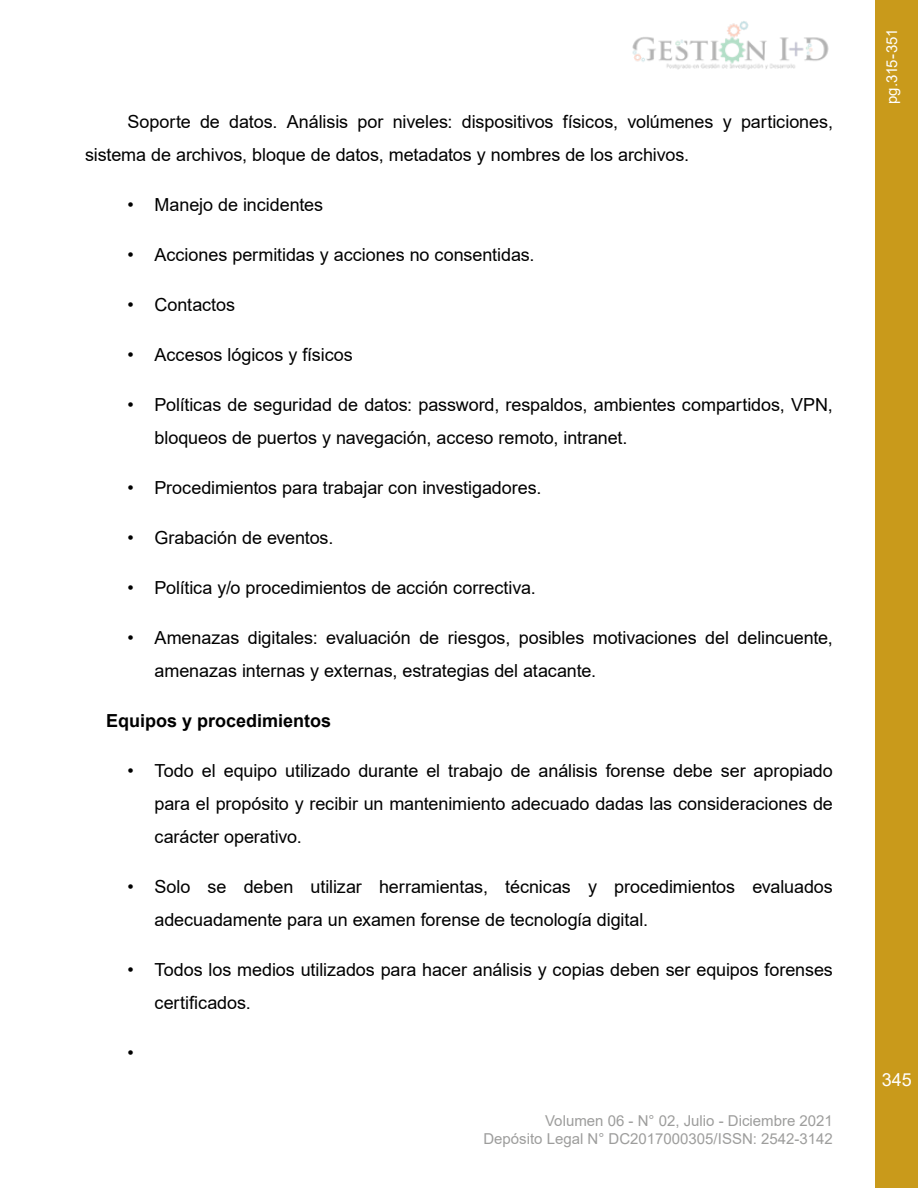
<style>
.page{position:relative;width:918px;height:1188px;background:#fff}
.page>*{position:absolute;margin:0;border:0;box-sizing:border-box;transform-origin:0 0}
.t1{font:18px/33px "Arial";letter-spacing:-.005em;color:#000}
.t2{font:700 18px "Arial";color:#000}
.t3{font:18px "Arial";color:#fff}
.t4{font:15px/18px "Arial";color:#9d9d9c;text-align:right}
.t5{font:15px "Arial";letter-spacing:-.035em;color:#fff}
</style>
<div class="page">
<div style="left:876px;top:0;width:42px;height:1188px;background:#c99a1b"></div>
<img style="left:632px;top:21px;width:197px;height:49px">
<p class="t1" style="left:85px;top:105px;width:749px;text-indent:43px">Soporte de datos. Análisis por niveles: dispositivos físicos, volúmenes y particiones, sistema de archivos, bloque de datos, metadatos y nombres de los archivos.</p>
<p class="t1" style="left:128px;top:188px;width:197px">• Manejo de incidentes</p>
<p class="t1" style="left:128px;top:238px;width:409px">• Acciones permitidas y acciones no consentidas.</p>
<p class="t1" style="left:128px;top:288px;width:109px">• Contactos</p>
<p class="t1" style="left:128px;top:338px;width:227px">• Accesos lógicos y físicos</p>
<p class="t1" style="left:155px;top:388px;width:680px;text-indent:-27px">• Políticas de seguridad de datos: password, respaldos, ambientes compartidos, VPN, bloqueos de puertos y navegación, acceso remoto, intranet.</p>
<p class="t1" style="left:128px;top:471px;width:415px">• Procedimientos para trabajar con investigadores.</p>
<p class="t1" style="left:128px;top:521px;width:207px">• Grabación de eventos.</p>
<p class="t1" style="left:128px;top:571px;width:410px">• Política y/o procedimientos de acción correctiva.</p>
<p class="t1" style="left:155px;top:621px;width:680px;text-indent:-27px">• Amenazas digitales: evaluación de riesgos, posibles motivaciones del delincuente, amenazas internas y externas, estrategias del atacante.</p>
<p class="t2" style="left:106px;top:708px;width:226px">Equipos y procedimientos</p>
<p class="t1" style="left:155px;top:754px;width:680px;text-align:justify;text-indent:-27px">• Todo el equipo utilizado durante el trabajo de análisis forense debe ser apropiado para el propósito y recibir un mantenimiento adecuado dadas las consideraciones de carácter operativo.</p>
<p class="t1" style="left:155px;top:870px;width:680px;text-indent:-27px">• Solo se deben utilizar herramientas, técnicas y procedimientos evaluados adecuadamente para un examen forense de tecnología digital.</p>
<p class="t1" style="left:155px;top:953px;width:680px;text-indent:-27px">• Todos los medios utilizados para hacer análisis y copias deben ser equipos forenses certificados.</p>
<p class="t1" style="left:128px;top:1036px;width:8px">•</p>
<p class="t4" style="left:483px;top:1112px;width:351px">Volumen 06 - N° 02, Julio - Diciembre 2021<br>Depósito Legal N° DC2017000305/ISSN: 2542-3142</p>
<p class="t5" style="left:882px;top:104px;width:77px;rotate:-90deg">pg.315-351</p>
<p class="t3" style="left:882px;top:1068px;width:32px">345</p>
</div>
